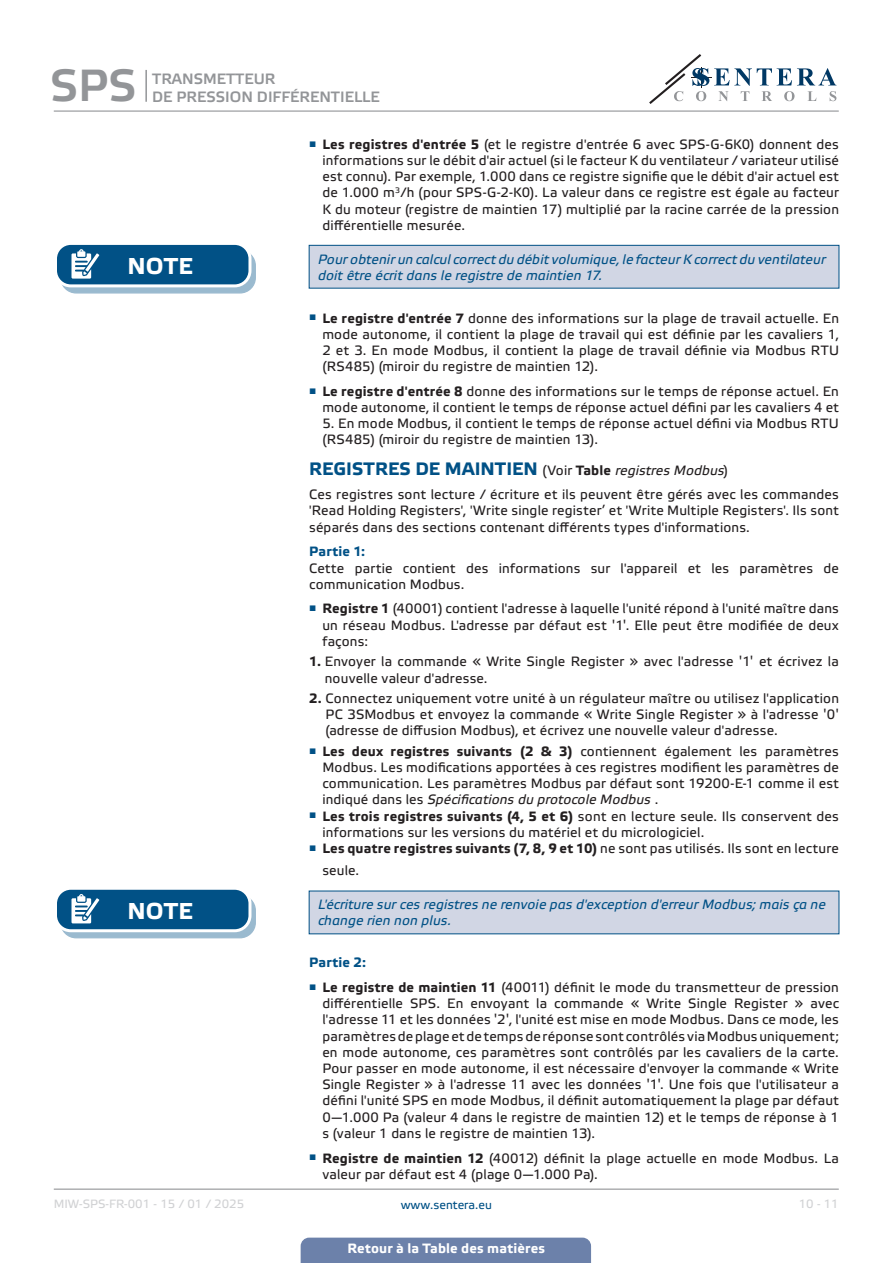
<style>
.page{position:relative;width:893px;height:1263px;background:#fff}
.page>*{position:absolute;margin:0;border:0;box-sizing:border-box;transform-origin:0 0}
.t1{font:45px "Etelka Medium Pro";color:#939598}
.t2{font:700 22.95px "Etelka Text Pro";letter-spacing:.005em;color:#fff}
.Subheader{font:700 18px "Etelka Text Pro";letter-spacing:.005em;color:#015186}
.t3{font:15px/18px "Etelka Medium Pro";color:#939598}
.body{font:13.5px/16.2px "Etelka Text Pro";letter-spacing:.015em;color:#231f20;text-align:justify}
.attention{font:italic 13.5px "Etelka Text Pro";letter-spacing:.01em;color:#015186}
.t4{font:700 13.5px "Etelka Text Pro";letter-spacing:.01em;color:#fff}
.body-2{font:700 13.5px "Etelka Text Pro";letter-spacing:.02em;color:#015186}
.t5{font:12px "Etelka Text Pro";color:#d1d2d4}
.t6{font:12px "Etelka Text Pro";color:#015186}
.s1{font-weight:700}
.s2{font-weight:400;font-size:13.5px;color:#231f20}
.s3{font-size:13.5px;color:#231f20}
.s4{font-weight:400;font-style:italic;font-size:13.5px;color:#231f20}
.s5{font-family:"Verdana"}
.s6{font-style:italic}
</style>
<div class="page">
<hr style="left:54px;top:111px;width:785px;height:1px;background:#939598">
<hr style="left:54px;top:1188px;width:785px;height:2px;background:#939598">
<svg style="left:649px;top:54px;width:187px;height:50px"></svg>
<div style="left:301px;top:1237px;width:290px;height:26px;background:#6c81aa"></div>
<hr style="left:145px;top:70px;width:2px;height:32px;background:#939598">
<div style="left:309px;top:245px;width:530px;height:43px;background:#d1d6e4"></div>
<div style="left:309px;top:245px;width:530px;height:44px;border:1px solid #015186"></div>
<svg style="left:61px;top:250px;width:194px;height:43px"></svg>
<div style="left:60px;top:250px;width:196px;height:44px;border:1px solid #015186;border-radius:15px"></div>
<div style="left:56px;top:243px;width:194px;height:43px;background:#015186;border-radius:15px"></div>
<div style="left:54px;top:242px;width:197px;height:45px;border:3px solid #fff;border-radius:15px"></div>
<svg style="left:71px;top:249px;width:34px;height:38px"></svg>
<div style="left:309px;top:891px;width:530px;height:43px;background:#d1d6e4"></div>
<svg style="left:61px;top:895px;width:194px;height:43px"></svg>
<div style="left:60px;top:895px;width:196px;height:43px;border:1px solid #015186;border-radius:15px"></div>
<div style="left:56px;top:888px;width:194px;height:43px;background:#015186;border-radius:15px"></div>
<div style="left:54px;top:887px;width:197px;height:45px;border:3px solid #fff;border-radius:15px"></div>
<svg style="left:71px;top:894px;width:34px;height:37px"></svg>
<h1 class="t1" style="left:50px;top:61px;width:88px">SPS</h1>
<p class="t3" style="left:152px;top:70px;width:229px">TRANSMETTEUR<br>DE PRESSION DIFFÉRENTIELLE</p>
<p class="body" style="left:322px;top:137px;width:518px;text-indent:-13px"><sup>■</sup> <span class="s1">Les registres d'entrée 5</span> (et le registre d'entrée 6 avec SPS-G-6K0) donnent des informations sur le débit d'air actuel (si le facteur K du ventilateur / variateur utilisé est connu). Par exemple, 1.000 dans ce registre signifie que le débit d'air actuel est de 1.000 m<sup>3</sup>/h (pour SPS-G-2-K0). La valeur dans ce registre est égale au facteur K du moteur (registre de maintien 17) multiplié par la racine carrée de la pression différentielle mesurée.</p>
<p class="attention" style="left:318px;top:252px;width:509px">Pour obtenir un calcul correct du débit volumique, le facteur K correct du ventilateur</p>
<p class="t2" style="left:128px;top:254px;width:67px">NOTE</p>
<p class="attention" style="left:318px;top:268px;width:286px">doit être écrit dans le registre de maintien 17.</p>
<p class="body" style="left:322px;top:311px;width:518px;text-indent:-13px"><sup>■</sup> <span class="s1">Le registre d'entrée 7</span> donne des informations sur la plage de travail actuelle. En mode autonome, il contient la plage de travail qui est définie par les cavaliers 1, 2 et 3. En mode Modbus, il contient la plage de travail définie via Modbus RTU (RS485) (miroir du registre de maintien 12).</p>
<p class="body" style="left:309px;top:384px;width:531px;text-align:right"><sup>■</sup> <span class="s1">Le registre d'entrée 8</span> donne des informations sur le temps de réponse actuel. En mode autonome, il contient le temps de réponse actuel défini par les cavaliers 4 et</p>
<p class="body" style="left:322px;top:416px;width:518px">5. En mode Modbus, il contient le temps de réponse actuel défini via Modbus RTU (RS485) (miroir du registre de maintien 13).</p>
<p class="Subheader" style="left:309px;top:458px;width:420px">REGISTRES DE MAINTIEN <span class="s2">(Voir</span> <span class="s3">Table</span> <span class="s4">registres Modbus</span><span class="s2">)</span></p>
<p class="body" style="left:309px;top:487px;width:531px">Ces registres sont lecture / écriture et ils peuvent être gérés avec les commandes 'Read Holding Registers', 'Write single register’ et 'Write Multiple Registers'. Ils sont séparés dans des sections contenant différents types d'informations.</p>
<p class="body-2" style="left:309px;top:544px;width:58px">Partie 1:</p>
<p class="body" style="left:309px;top:561px;width:531px">Cette partie contient des informations sur l'appareil et les paramètres de communication Modbus.</p>
<p class="body" style="left:322px;top:601px;width:518px;text-indent:-13px"><sup>■</sup> <span class="s1">Registre 1</span> (40001) contient l'adresse à laquelle l'unité répond à l'unité maître dans un réseau Modbus. L'adresse par défaut est <span class="s5">'</span>1<span class="s5">'</span>. Elle peut être modifiée de deux façons:</p>
<p class="body" style="left:325px;top:654px;width:515px;text-indent:-16px"><span class="s1">1.</span> Envoyer la commande « Write Single Register » avec l'adresse <span class="s5">'</span>1<span class="s5">'</span> et écrivez la nouvelle valeur d'adresse.</p>
<p class="body" style="left:326px;top:691px;width:515px;text-indent:-17px"><span class="s1">2.</span> Connectez uniquement votre unité à un régulateur maître ou utilisez l'application PC 3SModbus et envoyez la commande « Write Single Register » à l'adresse <span class="s5">'</span>0<span class="s5">' </span>(adresse de diffusion Modbus), et écrivez une nouvelle valeur d'adresse.</p>
<p class="body" style="left:322px;top:744px;width:518px;text-indent:-13px"><sup>■</sup> <span class="s1">Les deux registres suivants (2 &amp; 3)</span> contiennent également les paramètres Modbus. Les modifications apportées à ces registres modifient les paramètres de communication. Les paramètres Modbus par défaut sont 19200-E-1 comme il est indiqué dans les <span class="s6">Spécifications du protocole Modbus</span> .</p>
<p class="body" style="left:322px;top:809px;width:518px;text-indent:-13px"><sup>■</sup> <span class="s1">Les trois registres suivants (4, 5 et 6)</span> sont en lecture seule. Ils conservent des informations sur les versions du matériel et du micrologiciel.</p>
<p class="body" style="left:322px;top:838px;width:518px;line-height:21.6px;text-indent:-13px"><sup>■</sup> <span class="s1">Les quatre registres suivants (7, 8, 9 et 10)</span> ne sont pas utilisés. Ils sont en lecture seule.</p>
<p class="attention" style="left:318px;top:897px;width:509px">L'écriture sur ces registres ne renvoie pas d'exception d'erreur Modbus; mais ça ne</p>
<p class="t2" style="left:128px;top:898px;width:67px">NOTE</p>
<p class="attention" style="left:318px;top:913px;width:135px">change rien non plus.</p>
<p class="body-2" style="left:309px;top:955px;width:58px">Partie 2:</p>
<p class="body" style="left:322px;top:980px;width:518px;text-indent:-13px"><sup>■</sup> <span class="s1">Le registre de maintien 11</span> (40011) définit le mode du transmetteur de pression différentielle SPS. En envoyant la commande « Write Single Register » avec l'adresse 11 et les données <span class="s5">'</span>2<span class="s5">'</span>, l'unité est mise en mode Modbus. Dans ce mode, les paramètres de plage et de temps de réponse sont contrôlés via Modbus uniquement; en mode autonome, ces paramètres sont contrôlés par les cavaliers de la carte.<br>Pour passer en mode autonome, il est nécessaire d'envoyer la commande « Write Single Register » à l'adresse 11 avec les données <span class="s5">'</span>1<span class="s5">'</span>. Une fois que l'utilisateur a défini l'unité SPS en mode Modbus, il définit automatiquement la plage par défaut 0—1.000 Pa (valeur 4 dans le registre de maintien 12) et le temps de réponse à 1 s (valeur 1 dans le registre de maintien 13).</p>
<p class="body" style="left:322px;top:1151px;width:518px;text-indent:-13px"><sup>■</sup> <span class="s1">Registre de maintien 12</span> (40012) définit la plage actuelle en mode Modbus. La valeur par défaut est 4 (plage 0—1.000 Pa).</p>
<p class="t5" style="left:54px;top:1197px;width:192px">MIW-SPS-FR-001 - 15 / 01 / 2025</p>
<p class="t6" style="left:401px;top:1198px;width:93px">www.sentera.eu</p>
<p class="t5" style="left:799px;top:1197px;width:42px">10 - 11</p>
<p class="t4" style="left:347px;top:1240px;width:199px">Retour à la Table des matières</p>
</div>
